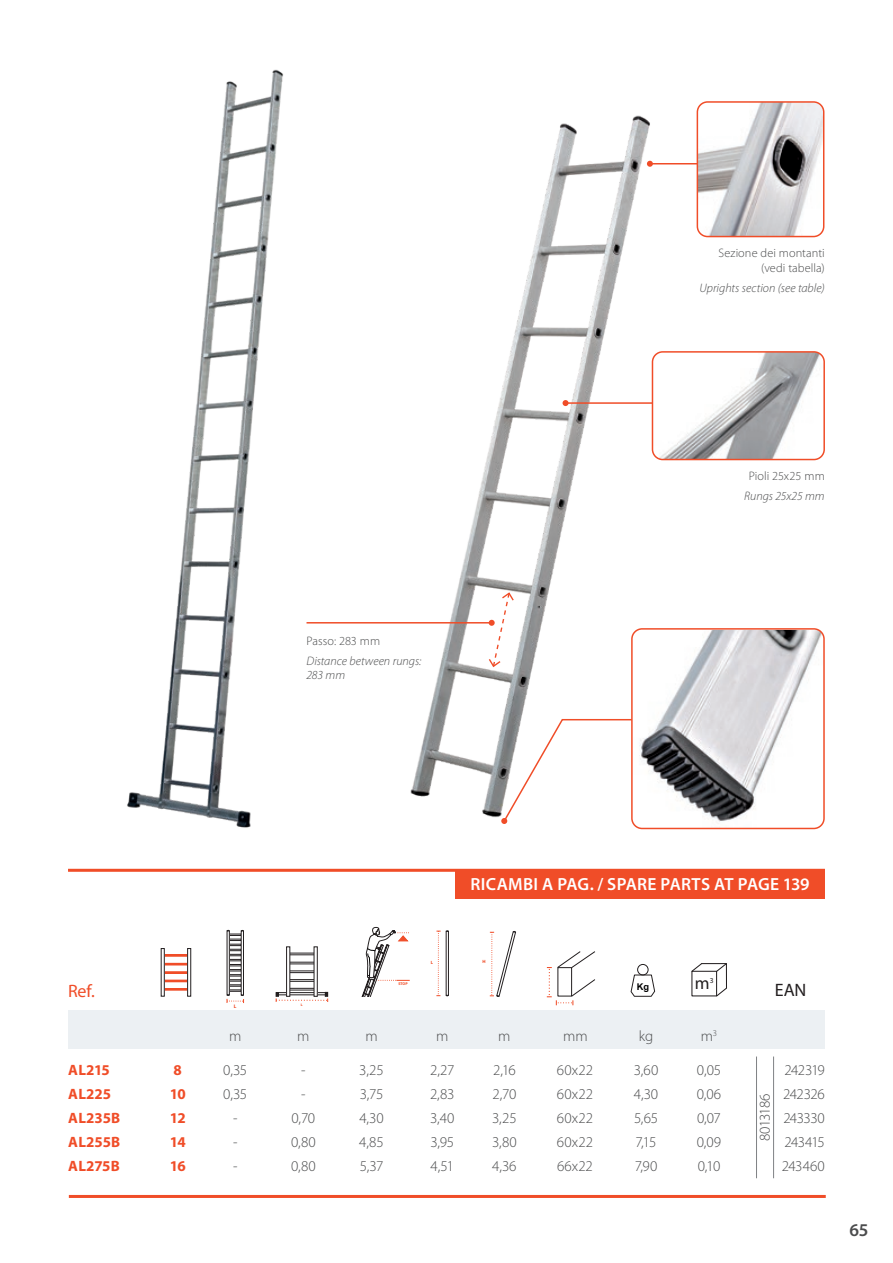
<style>
.page{position:relative;width:893px;height:1263px;background:#fff}
.page>*{position:absolute;margin:0;border:0;box-sizing:border-box;transform-origin:0 0}
.t1{font:18px "Myriad Pro";color:#f04d28}
.t2{font:18px "Myriad Pro";color:#231f20}
.Normale{font:600 18px "Myriad Pro";color:#4b4c4d}
.t3{font:17.7px "Myriad";color:#231f20}
.t4{font:600 17.55px "Myriad Pro";letter-spacing:.01em;color:#fff}
.t5{font:300 15px "Myriad Pro";letter-spacing:-.01em;color:#4b4c4d}
.t6{font:700 15px "Myriad Pro";letter-spacing:-.005em;color:#f04d28}
.t7{font:300 15px "Myriad Pro";letter-spacing:-.055em;color:#4b4c4d}
.Normale-2{font:italic 300 12.3px "Myriad Pro";color:#4b4c4d}
.Normale-3{font:300 12.3px "Myriad Pro";letter-spacing:.005em;color:#4b4c4d}
.t8{font:700 9.3px "Arial";color:#000}
.t9{font:7.5px "Myriad";color:#231f20}
.t10{font:700 5.1px "Myriad Pro";color:#f04d28}
.t11{font:700 4.65px "Myriad Pro";color:#f04d28}
.t12{font:700 3.9px "Myriad Pro";color:#f04d28}
.t13{font:700 3.6px "Myriad Pro";color:#f04d28}
</style>
<div class="page">
<img style="left:326px;top:110px;width:459px;height:720px">
<svg style="left:501px;top:718px;width:131px;height:106px"></svg>
<img style="left:632px;top:630px;width:191px;height:198px">
<div style="left:631px;top:628px;width:194px;height:201px;border:2px solid #f04d28;border-radius:10px"></div>
<hr style="left:566px;top:402px;width:140px;height:2px;background:#f04d28">
<svg style="left:563px;top:400px;width:6px;height:6px"></svg>
<hr style="left:650px;top:163px;width:83px;height:1px;background:#f04d28">
<svg style="left:647px;top:161px;width:6px;height:6px"></svg>
<img style="left:652px;top:352px;width:172px;height:107px">
<div style="left:652px;top:351px;width:173px;height:109px;border:2px solid #f04d28;border-radius:10px"></div>
<img style="left:697px;top:102px;width:127px;height:135px">
<div style="left:697px;top:101px;width:127px;height:136px;border:2px solid #f04d28;border-radius:10px"></div>
<hr style="left:306px;top:622px;width:186px;height:1px;background:#f04d28">
<svg style="left:487px;top:591px;width:28px;height:77px"></svg>
<div style="left:68px;top:1010px;width:757px;height:39px;background:#ecf0f3"></div>
<svg style="left:227px;top:930px;width:17px;height:73px"></svg>
<hr style="left:773px;top:1056px;width:1px;height:122px;background:#808285">
<hr style="left:756px;top:1056px;width:1px;height:122px;background:#808285">
<svg style="left:362px;top:927px;width:48px;height:69px"></svg>
<svg style="left:436px;top:930px;width:13px;height:66px"></svg>
<svg style="left:490px;top:931px;width:26px;height:66px"></svg>
<div style="left:637px;top:964px;width:11px;height:11px;border:1px solid #231f20;border-radius:50%"></div>
<svg style="left:631px;top:975px;width:24px;height:21px"></svg>
<div style="left:163px;top:954px;width:27px;height:3px;border:1px solid #f04d28"></div>
<div style="left:163px;top:963px;width:27px;height:2px;border:1px solid #f04d28"></div>
<div style="left:163px;top:971px;width:27px;height:3px;border:1px solid #f04d28"></div>
<div style="left:163px;top:980px;width:27px;height:2px;border:1px solid #f04d28"></div>
<div style="left:163px;top:988px;width:27px;height:2px;border:1px solid #f04d28"></div>
<div style="left:187px;top:948px;width:4px;height:48px;border:1px solid #231f20"></div>
<svg style="left:547px;top:951px;width:48px;height:54px"></svg>
<svg style="left:691px;top:963px;width:36px;height:34px"></svg>
<hr style="left:68px;top:869px;width:757px;height:3px;background:#f04d28">
<div style="left:455px;top:869px;width:370px;height:29px;background:#f04d28"></div>
<div style="left:289px;top:971px;width:27px;height:2px;border:1px solid #231f20"></div>
<div style="left:289px;top:979px;width:27px;height:2px;border:1px solid #231f20"></div>
<div style="left:289px;top:988px;width:27px;height:2px;border:1px solid #231f20"></div>
<div style="left:286px;top:947px;width:4px;height:49px;border:1px solid #231f20"></div>
<svg style="left:276px;top:992px;width:52px;height:10px"></svg>
<img style="left:127px;top:69px;width:157px;height:759px">
<hr style="left:69px;top:1195px;width:757px;height:3px;background:#f04d28">
<p class="Normale-3" style="left:306px;top:633px;width:75px">Passo: 283 mm</p>
<p class="Normale-2" style="left:306px;top:653px;width:116px">Distance between rungs:</p>
<p class="Normale-2" style="left:306px;top:668px;width:40px">283 mm</p>
<p class="Normale-3" style="left:719px;top:246px;width:108px">Sezione dei montanti</p>
<p class="Normale-3" style="left:761px;top:260px;width:65px">(vedi tabella)</p>
<p class="Normale-2" style="left:699px;top:280px;width:127px">Uprights section (see table)</p>
<p class="Normale-3" style="left:749px;top:469px;width:78px">Pioli 25x25 mm</p>
<p class="Normale-2" style="left:744px;top:489px;width:82px">Rungs 25x25 mm</p>
<p class="t1" style="left:68px;top:979px;width:28px">Ref.</p>
<p class="t6" style="left:68px;top:1060px;width:43px">AL215</p>
<p class="t6" style="left:68px;top:1084px;width:44px">AL225</p>
<p class="t6" style="left:68px;top:1108px;width:53px">AL235B</p>
<p class="t6" style="left:68px;top:1132px;width:53px">AL255B</p>
<p class="t6" style="left:68px;top:1156px;width:53px">AL275B</p>
<p class="t6" style="left:174px;top:1060px;width:10px">8</p>
<p class="t6" style="left:170px;top:1084px;width:18px">10</p>
<p class="t6" style="left:170px;top:1108px;width:17px">12</p>
<p class="t6" style="left:170px;top:1132px;width:17px">14</p>
<p class="t6" style="left:170px;top:1156px;width:18px">16</p>
<p class="t10" style="left:234px;top:1003px;width:4px">L</p>
<p class="t5" style="left:229px;top:1027px;width:14px">m</p>
<p class="t5" style="left:223px;top:1061px;width:25px">0,35</p>
<p class="t5" style="left:223px;top:1085px;width:25px">0,35</p>
<p class="t5" style="left:233px;top:1109px;width:6px">-</p>
<p class="t5" style="left:233px;top:1133px;width:6px">-</p>
<p class="t5" style="left:233px;top:1157px;width:6px">-</p>
<p class="t13" style="left:301px;top:1002px;width:3px">L</p>
<p class="t5" style="left:297px;top:1027px;width:14px">m</p>
<p class="t5" style="left:301px;top:1061px;width:6px">-</p>
<p class="t5" style="left:301px;top:1085px;width:6px">-</p>
<p class="t5" style="left:291px;top:1109px;width:25px">0,70</p>
<p class="t5" style="left:291px;top:1133px;width:26px">0,80</p>
<p class="t5" style="left:291px;top:1157px;width:26px">0,80</p>
<p class="t4" style="left:470px;top:873px;width:341px">RICAMBI A PAG. / SPARE PARTS AT PAGE 139</p>
<p class="t12" style="left:398px;top:981px;width:11px">STOP</p>
<p class="t5" style="left:365px;top:1027px;width:14px">m</p>
<p class="t5" style="left:359px;top:1061px;width:26px">3,25</p>
<p class="t5" style="left:360px;top:1085px;width:25px">3,75</p>
<p class="t5" style="left:359px;top:1109px;width:26px">4,30</p>
<p class="t5" style="left:359px;top:1133px;width:26px">4,85</p>
<p class="t5" style="left:360px;top:1157px;width:25px">5,37</p>
<p class="t11" style="left:431px;top:960px;width:4px">L</p>
<p class="t5" style="left:436px;top:1027px;width:14px">m</p>
<p class="t5" style="left:430px;top:1061px;width:26px">2,27</p>
<p class="t5" style="left:430px;top:1085px;width:26px">2,83</p>
<p class="t5" style="left:430px;top:1109px;width:26px">3,40</p>
<p class="t5" style="left:430px;top:1133px;width:25px">3,95</p>
<p class="t5" style="left:431px;top:1157px;width:25px">4,51</p>
<p class="t11" style="left:483px;top:959px;width:5px">H</p>
<p class="t5" style="left:498px;top:1027px;width:14px">m</p>
<p class="t5" style="left:493px;top:1061px;width:24px">2,16</p>
<p class="t5" style="left:493px;top:1085px;width:25px">2,70</p>
<p class="t5" style="left:492px;top:1109px;width:26px">3,25</p>
<p class="t5" style="left:492px;top:1133px;width:26px">3,80</p>
<p class="t5" style="left:492px;top:1157px;width:26px">4,36</p>
<p class="t5" style="left:563px;top:1027px;width:26px">mm</p>
<p class="t5" style="left:557px;top:1061px;width:38px">60x22</p>
<p class="t5" style="left:557px;top:1085px;width:38px">60x22</p>
<p class="t5" style="left:557px;top:1109px;width:38px">60x22</p>
<p class="t5" style="left:557px;top:1133px;width:38px">60x22</p>
<p class="t5" style="left:557px;top:1157px;width:37px">66x22</p>
<p class="t8" style="left:637px;top:980px;width:14px">Kg</p>
<p class="t3" style="left:695px;top:974px;width:16px">m</p>
<p class="t9" style="left:710px;top:977px;width:5px">3</p>
<p class="t2" style="left:775px;top:979px;width:33px">EAN</p>
<p class="t5" style="left:639px;top:1027px;width:16px">kg</p>
<p class="t5" style="left:701px;top:1027px;width:18px">m<sup>3</sup></p>
<p class="t5" style="left:634px;top:1061px;width:26px">3,60</p>
<p class="t5" style="left:634px;top:1085px;width:26px">4,30</p>
<p class="t5" style="left:634px;top:1109px;width:26px">5,65</p>
<p class="t5" style="left:636px;top:1133px;width:22px">7,15</p>
<p class="t5" style="left:635px;top:1157px;width:24px">7,90</p>
<p class="t5" style="left:697px;top:1061px;width:26px">0,05</p>
<p class="t5" style="left:697px;top:1085px;width:26px">0,06</p>
<p class="t5" style="left:697px;top:1109px;width:25px">0,07</p>
<p class="t5" style="left:697px;top:1133px;width:26px">0,09</p>
<p class="t5" style="left:698px;top:1157px;width:24px">0,10</p>
<p class="t7" style="left:756px;top:1141px;width:49px;rotate:-90deg">8013186</p>
<p class="t5" style="left:784px;top:1061px;width:42px">242319</p>
<p class="t5" style="left:783px;top:1085px;width:43px">242326</p>
<p class="t5" style="left:783px;top:1109px;width:43px">243330</p>
<p class="t5" style="left:784px;top:1133px;width:42px">243415</p>
<p class="t5" style="left:782px;top:1157px;width:45px">243460</p>
<p class="Normale" style="left:849px;top:1218px;width:20px">65</p>
</div>
